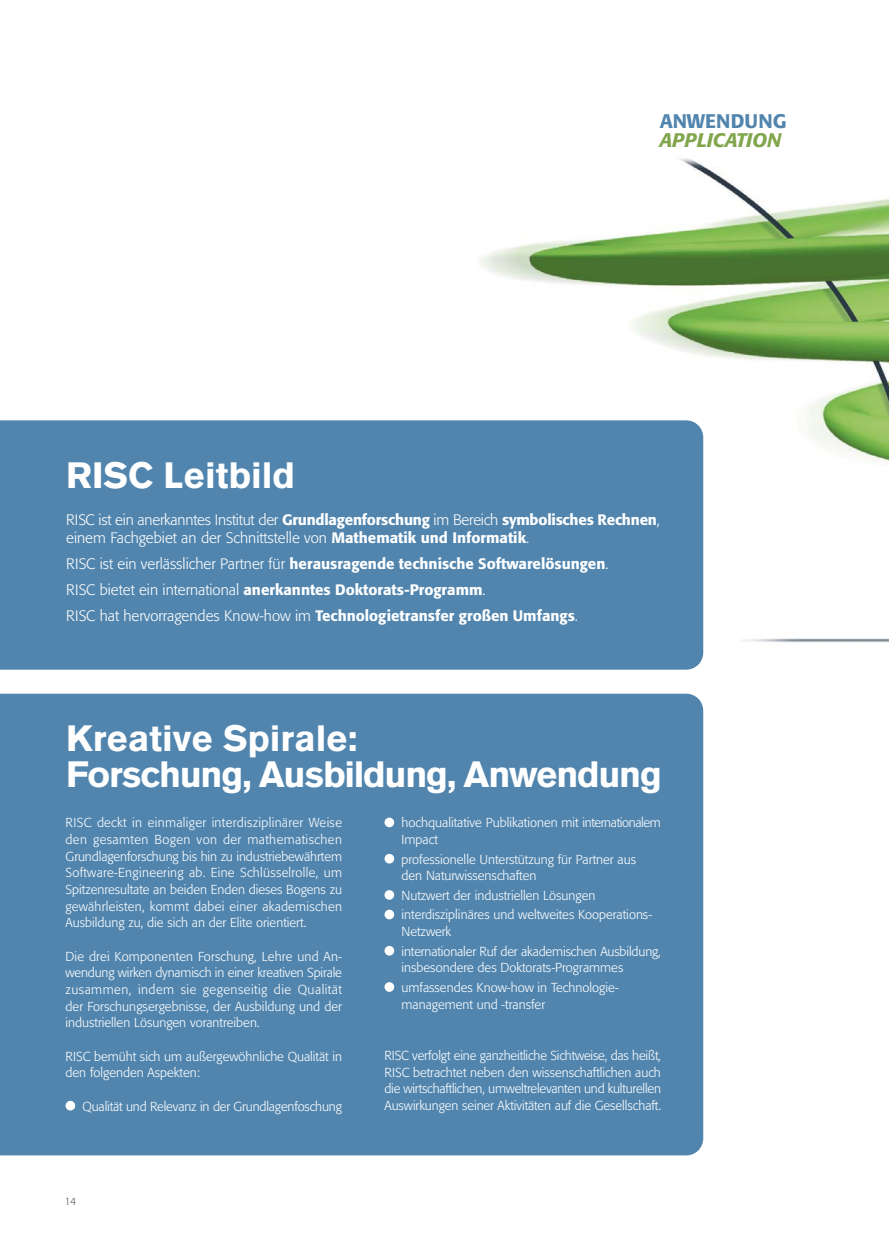
<style>
.page{position:relative;width:889px;height:1260px;background:#fff}
.page>*{position:absolute;margin:0;border:0;box-sizing:border-box;transform-origin:0 0}
.t1{font:900 36px/36px "Akzidenz Grotesk";letter-spacing:-.035em;color:#fff}
.t2{font:900 36px "Akzidenz Grotesk";color:#fff}
.t3{font:italic 500 19.5px "Formata";color:#81a54d}
.t4{font:500 19.5px "Formata";color:#5185ae}
.t5{font:500 15px/26.2px "Formata";color:#fff}
.t6{font:300 15px/17.7px "Formata";letter-spacing:-.015em;color:#fff}
.t7{font:300 12.9px/16.6px "Formata";color:#fff}
.t8{font:300 10.5px "Formata";color:#555c69}
.s1{font-weight:500}
.s2{font-weight:300}
</style>
<div class="page">
<img style="left:452px;top:158px;width:437px;height:581px">
<div style="left:0;top:420px;width:703px;height:249px;background:#5185ae"></div>
<div style="left:0;top:693px;width:703px;height:462px;background:#5185ae"></div>
<div style="left:66px;top:1100px;width:9px;height:10px;background:#fff;border-radius:50%"></div>
<div style="left:384px;top:817px;width:10px;height:10px;background:#fff;border-radius:50%"></div>
<div style="left:384px;top:853px;width:10px;height:10px;background:#fff;border-radius:50%"></div>
<div style="left:384px;top:890px;width:10px;height:9px;background:#fff;border-radius:50%"></div>
<div style="left:384px;top:909px;width:10px;height:10px;background:#fff;border-radius:50%"></div>
<svg style="left:384px;top:945px;width:10px;height:10px"></svg>
<div style="left:384px;top:982px;width:10px;height:9px;background:#fff;border-radius:50%"></div>
<h2 class="t4" style="left:660px;top:112px;width:128px">ANWENDUNG</h2>
<h2 class="t3" style="left:660px;top:132px;width:123px">APPLICATION</h2>
<h1 class="t2" style="left:66px;top:462px;width:230px">RISC Leitbild</h1>
<p class="t6" style="left:66px;top:512px;width:595px">RISC ist ein anerkanntes Institut der <span class="s1">Grundlagenforschung</span> im Bereich <span class="s1">symbolisches Rechnen</span>, einem Fachgebiet an der Schnittstelle von <span class="s1">Mathematik und Informatik</span>.</p>
<p class="t5" style="left:66px;top:551px;width:544px"><span class="s2">RISC ist ein verlässlicher Partner für</span> herausragende technische Softwarelösungen<span class="s2">.<br>RISC bietet ein international</span> anerkanntes Doktorats-Programm<span class="s2">.<br>RISC hat hervorragendes Know-how im</span> Technologietransfer großen Umfangs<span class="s2">.</span></p>
<h1 class="t1" style="left:66px;top:723px;width:597px">Kreative Spirale:<br>Forschung, Ausbildung, Anwendung</h1>
<p class="t7" style="left:66px;top:815px;width:278px;text-align:justify">RISC deckt in einmaliger interdisziplinärer Weise den gesamten Bogen von der mathematischen Grundlagenforschung bis hin zu industriebewährtem Software-Engineering ab. Eine Schlüsselrolle, um Spitzenresultate an beiden Enden dieses Bogens zu gewährleisten, kommt dabei einer akademischen Ausbildung zu, die sich an der Elite orientiert.</p>
<p class="t7" style="left:66px;top:948px;width:278px;text-align:justify">Die drei Komponenten Forschung, Lehre und An&shy;wendung wirken dynamisch in einer kreativen Spirale zusammen, indem sie gegenseitig die Qualität der Forschungsergebnisse, der Ausbildung und der industriellen Lösungen vorantreiben.</p>
<p class="t7" style="left:66px;top:1048px;width:278px">RISC bemüht sich um außergewöhnliche Qualität in den folgenden Aspekten:</p>
<p class="t7" style="left:83px;top:1098px;width:261px">Qualität und Relevanz in der Grundlagenfoschung</p>
<p class="t7" style="left:401px;top:815px;width:261px">hochqualitative Publikationen mit internationalem<br>Impact</p>
<p class="t7" style="left:401px;top:851px;width:236px">professionelle Unterstützung für Partner aus den Naturwissenschaften</p>
<p class="t7" style="left:401px;top:886px;width:252px;line-height:19.5px">Nutzwert der industriellen Lösungen interdisziplinäres und weltweites Kooperations-</p>
<p class="t7" style="left:401px;top:922px;width:261px;line-height:19.5px">Netzwerk<br>internationaler Ruf der akademischen Ausbildung,</p>
<p class="t7" style="left:401px;top:958px;width:223px;line-height:19.5px">insbesondere des Doktorats-Programmes umfassendes Know-how in Technologie-</p>
<p class="t7" style="left:401px;top:996px;width:145px">management und -transfer</p>
<p class="t7" style="left:384px;top:1047px;width:278px;text-align:justify">RISC verfolgt eine ganzheitliche Sichtweise, das heißt, RISC betrachtet neben den wissenschaftlichen auch die wirtschaftlichen, umweltrelevanten und kulturellen Auswirkungen seiner Aktivitäten auf die Gesellschaft.</p>
<p class="t8" style="left:65px;top:1196px;width:13px">14</p>
</div>
